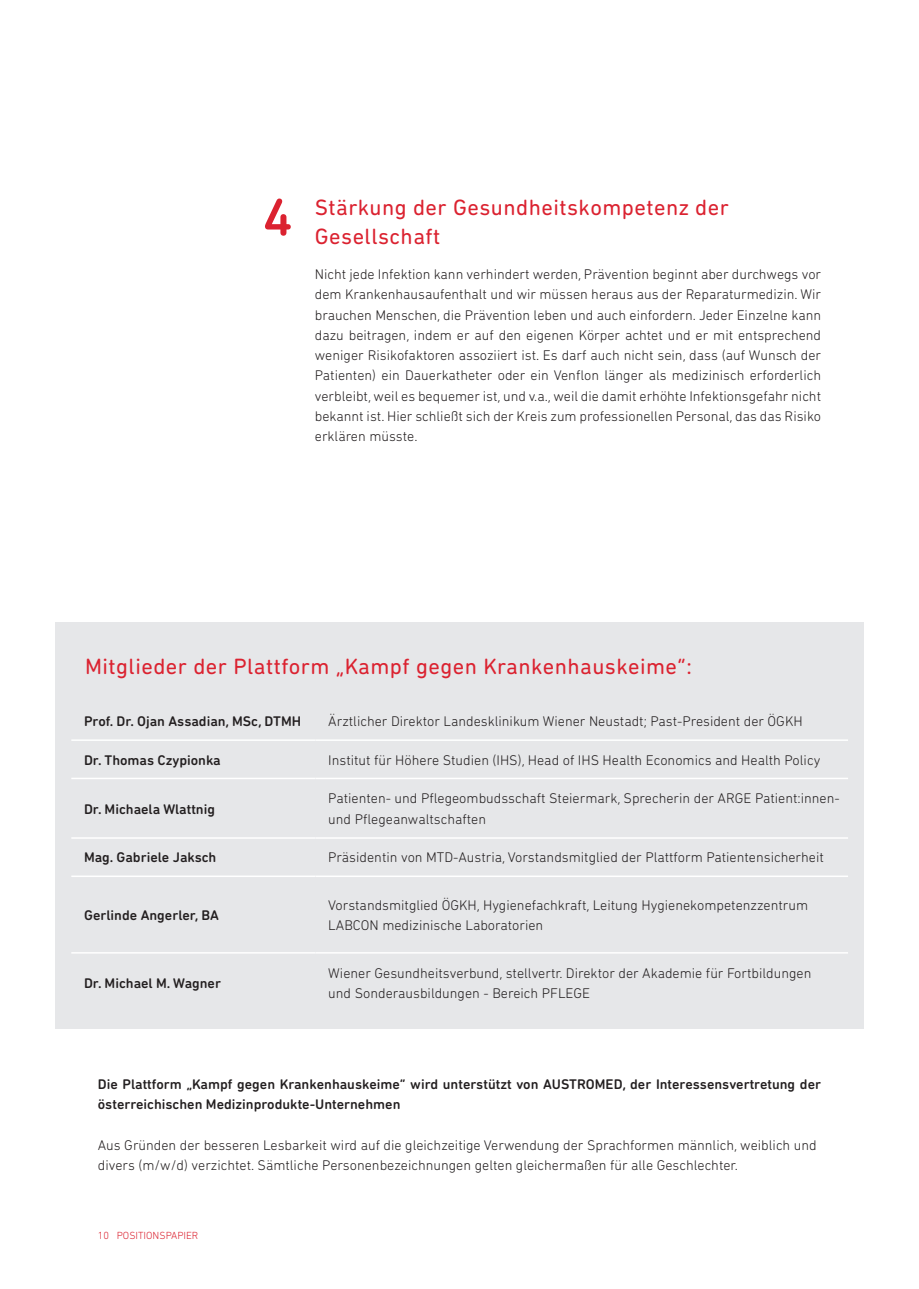
<style>
.page{position:relative;width:919px;height:1289px;background:#fff}
.page>*{position:absolute;margin:0;border:0;box-sizing:border-box;transform-origin:0 0}
.t1{font:500 53.85px "DIN Next Rounded LT Pro";color:#db2230}
.t2{font:22.5px/28.5px "DIN Next Rounded LT Pro";letter-spacing:.02em;color:#db2230}
.t3{font:300 14.25px/20.2px "DIN Next Rounded LT Pro";color:#231f20}
.t4{font:500 14.25px/20.2px "DIN Next Rounded LT Pro";color:#231f20}
.t5{font:300 10.5px "DIN Next Rounded LT Pro";color:#db2230}
</style>
<div class="page">
<div style="left:55px;top:622px;width:808px;height:406px;background:#e6e7e9"></div>
<hr style="left:71px;top:739px;width:244px;height:2px;background:#fff">
<hr style="left:315px;top:739px;width:533px;height:2px;background:#fff">
<hr style="left:71px;top:777px;width:244px;height:2px;background:#fff">
<hr style="left:315px;top:777px;width:533px;height:2px;background:#fff">
<hr style="left:71px;top:837px;width:244px;height:1px;background:#fff">
<hr style="left:315px;top:837px;width:533px;height:1px;background:#fff">
<hr style="left:71px;top:875px;width:244px;height:2px;background:#fff">
<hr style="left:315px;top:875px;width:533px;height:2px;background:#fff">
<hr style="left:71px;top:952px;width:244px;height:1px;background:#fff">
<hr style="left:315px;top:952px;width:533px;height:1px;background:#fff">
<h1 class="t1" style="left:263px;top:186px;width:31px">4</h1>
<h2 class="t2" style="left:315px;top:193px;width:415px">Stärkung der Gesundheitskompetenz der<br>Gesellschaft</h2>
<p class="t3" style="left:315px;top:264px;width:508px;text-align:justify">Nicht jede Infektion kann verhindert werden, Prävention beginnt aber durchwegs vor dem Krankenhausaufenthalt und wir müssen heraus aus der Reparaturmedizin. Wir brauchen Menschen, die Prävention leben und auch einfordern. Jeder Einzelne kann dazu beitragen, indem er auf den eigenen Körper achtet und er mit entsprechend weniger Risikofaktoren assoziiert ist. Es darf auch nicht sein, dass (auf Wunsch der Patienten) ein Dauerkatheter oder ein Venflon länger als medizinisch erforderlich verbleibt, weil es bequemer ist, und v.a., weil die damit erhöhte Infektionsgefahr nicht bekannt ist. Hier schließt sich der Kreis zum professionellen Personal, das das Risiko erklären müsste.</p>
<h2 class="t2" style="left:85px;top:651px;width:608px">Mitglieder der Plattform „Kampf gegen Krankenhauskeime“:</h2>
<p class="t4" style="left:84px;top:711px;width:219px">Prof. Dr. Ojan Assadian, MSc, DTMH</p>
<p class="t3" style="left:328px;top:711px;width:475px">Ärztlicher Direktor Landesklinikum Wiener Neustadt; Past-President der ÖGKH</p>
<p class="t4" style="left:84px;top:749px;width:138px">Dr. Thomas Czypionka</p>
<p class="t3" style="left:328px;top:749px;width:493px">Institut für Höhere Studien (IHS), Head of IHS Health Economics and Health Policy</p>
<p class="t4" style="left:84px;top:798px;width:132px">Dr. Michaela Wlattnig</p>
<p class="t3" style="left:328px;top:788px;width:513px">Patienten- und Pflegeombudsschaft Steiermark, Sprecherin der ARGE Patient:innen&shy;und Pflegeanwaltschaften</p>
<p class="t4" style="left:84px;top:847px;width:134px">Mag. Gabriele Jaksch</p>
<p class="t3" style="left:328px;top:847px;width:497px">Präsidentin von MTD-Austria, Vorstandsmitglied der Plattform Patientensicherheit</p>
<p class="t4" style="left:84px;top:904px;width:136px">Gerlinde Angerler, BA</p>
<p class="t3" style="left:328px;top:894px;width:481px">Vorstandsmitglied ÖGKH, Hygienefachkraft, Leitung Hygienekompetenzzentrum<br>LABCON medizinische Laboratorien</p>
<p class="t4" style="left:84px;top:972px;width:138px">Dr. Michael M. Wagner</p>
<p class="t3" style="left:328px;top:962px;width:484px">Wiener Gesundheitsverbund, stellvertr. Direktor der Akademie für Fortbildungen und Sonderausbildungen - Bereich PFLEGE</p>
<p class="t4" style="left:98px;top:1073px;width:724px">Die Plattform „Kampf gegen Krankenhauskeime“ wird unterstützt von AUSTROMED, der Interessensvertretung der österreichischen Medizinprodukte-Unternehmen</p>
<p class="t3" style="left:98px;top:1134px;width:720px">Aus Gründen der besseren Lesbarkeit wird auf die gleichzeitige Verwendung der Sprachformen männlich, weiblich und divers (m/w/d) verzichtet. Sämtliche Personenbezeichnungen gelten gleichermaßen für alle Geschlechter.</p>
<p class="t5" style="left:98px;top:1229px;width:102px">10 POSITIONSPAPIER</p>
</div>
